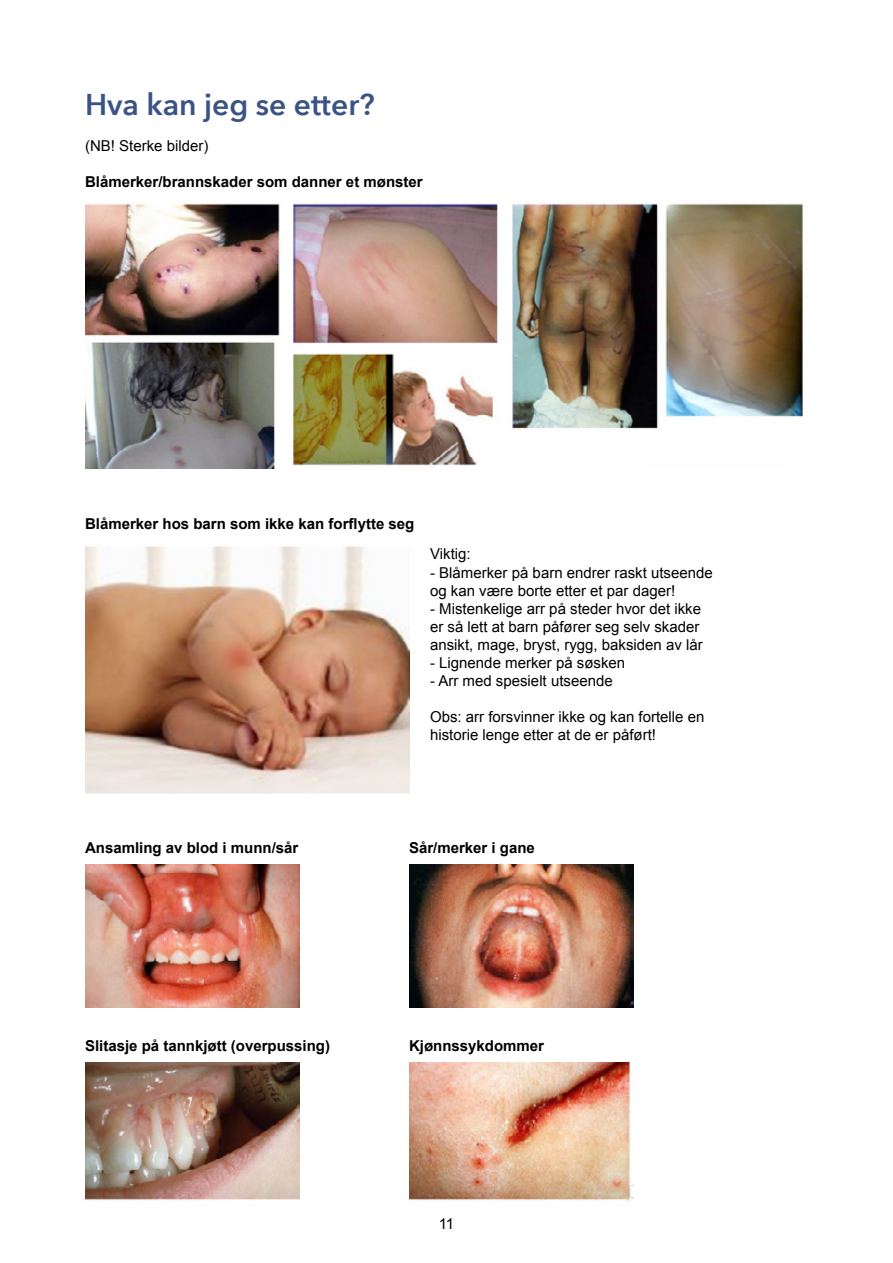
<style>
.page{position:relative;width:893px;height:1263px;background:#fff}
.page>*{position:absolute;margin:0;border:0;box-sizing:border-box;transform-origin:0 0}
.t1{font:600 30px "Avenir Next";color:#3b5383}
.t2{font:15px/18px "Arial";color:#000}
.t3{font:700 15px "Arial";color:#000}
</style>
<div class="page">
<img style="left:85px;top:203px;width:718px;height:266px">
<img style="left:85px;top:546px;width:325px;height:248px">
<img style="left:85px;top:865px;width:214px;height:143px">
<img style="left:85px;top:1062px;width:214px;height:138px">
<img style="left:410px;top:865px;width:223px;height:143px">
<img style="left:410px;top:1062px;width:223px;height:139px">
<h1 class="t1" style="left:85px;top:79px;width:291px">Hva kan jeg se etter?</h1>
<p class="t2" style="left:85px;top:137px;width:125px">(NB! Sterke bilder)</p>
<p class="t3" style="left:85px;top:172px;width:339px">Blåmerker/brannskader som danner et mønster</p>
<p class="t3" style="left:85px;top:514px;width:331px">Blåmerker hos barn som ikke kan forflytte seg</p>
<p class="t2" style="left:430px;top:545px;width:42px">Viktig:</p>
<p class="t2" style="left:430px;top:563px;width:284px">- Blåmerker på barn endrer raskt utseende og kan være borte etter et par dager!</p>
<p class="t2" style="left:430px;top:599px;width:274px">- Mistenkelige arr på steder hvor det ikke er så lett at barn påfører seg selv skader ansikt, mage, bryst, rygg, baksiden av lår</p>
<p class="t2" style="left:430px;top:653px;width:197px">- Lignende merker på søsken</p>
<p class="t2" style="left:430px;top:671px;width:184px">- Arr med spesielt utseende</p>
<p class="t2" style="left:430px;top:707px;width:276px">Obs: arr forsvinner ikke og kan fortelle en historie lenge etter at de er påført!</p>
<p class="t3" style="left:85px;top:838px;width:215px">Ansamling av blod i munn/sår</p>
<p class="t3" style="left:409px;top:838px;width:127px">Sår/merker i gane</p>
<p class="t3" style="left:85px;top:1036px;width:247px">Slitasje på tannkjøtt (overpussing)</p>
<p class="t3" style="left:409px;top:1036px;width:137px">Kjønnssykdommer</p>
<p class="t2" style="left:439px;top:1215px;width:17px">11</p>
</div>
